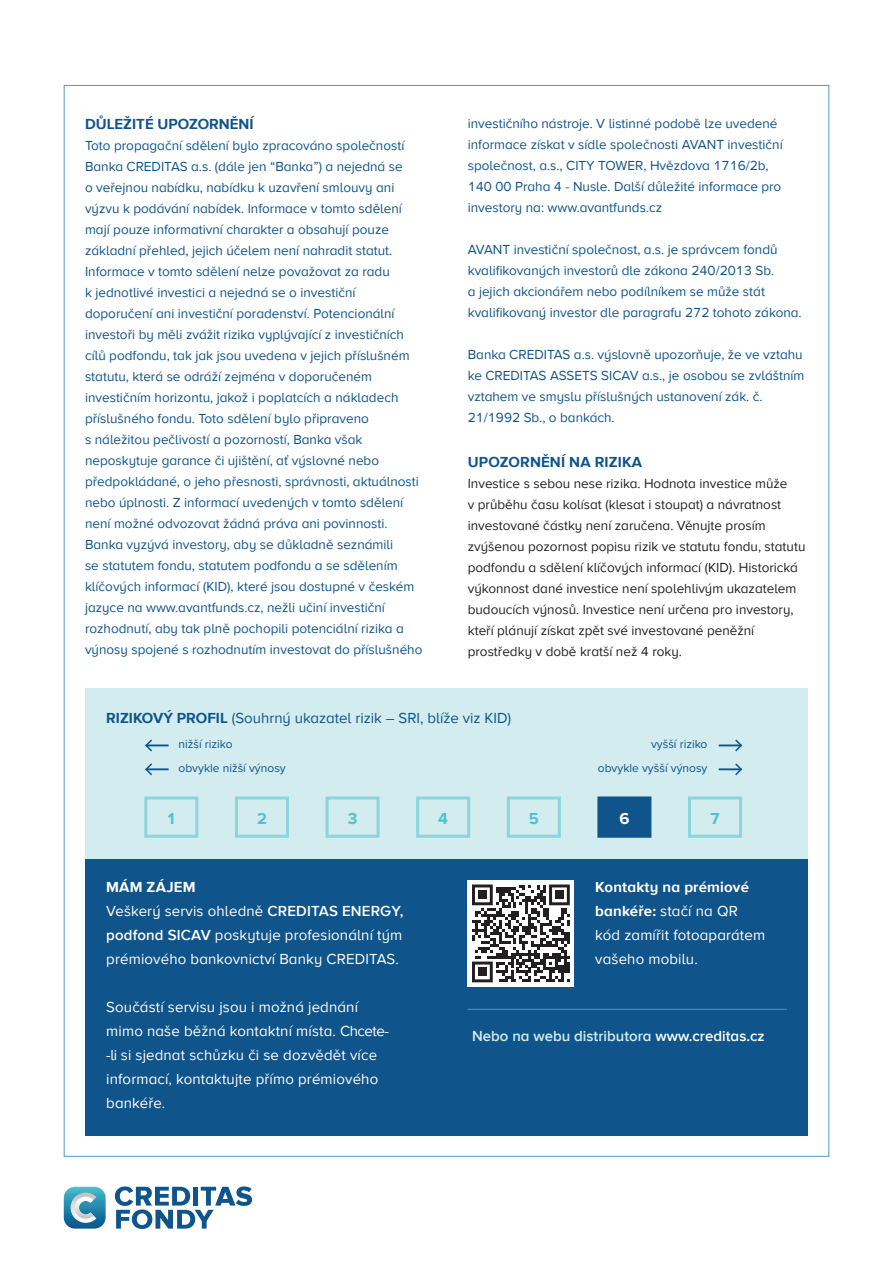
<style>
.page{position:relative;width:893px;height:1263px;background:#fff}
.page>*{position:absolute;margin:0;border:0;box-sizing:border-box;transform-origin:0 0}
.t1{font:700 16.5px "Proxima Nova";color:#4ec3cf}
.t2{font:700 16.5px "Proxima Nova";color:#fff}
.zakladni_text_9b_TAB{font:15px/24px "Proxima Nova A";letter-spacing:.01em;color:#fff}
.zakladni_text_9b{font:15px "Proxima Nova A";color:#0f548a}
.Zápatí{font:600 15px "Proxima Nova A";color:#d2ecef}
.zakladni_text_9b-2{font:700 15px "Proxima Nova A";color:#0f548a}
.zakladni_text_9b_TAB-2{font:700 15px "Proxima Nova A";letter-spacing:.01em;color:#0f548a}
.zakladni_text_9b_TAB-3{font:700 15px "Proxima Nova A";letter-spacing:.01em;color:#fff}
.zakladni_text_9b-3{font:13.5px/21px "Proxima Nova A";color:#0f548a}
.zakladni_text_9b-4{font:13.5px/21px "Proxima Nova A";color:#231f20}
.t3{font:12px "Proxima Nova";color:#0f548a}
.s1{font-weight:700}
.s2{font-weight:600}
.s3{color:#fff}
</style>
<div class="page">
<svg style="left:115px;top:1186px;width:137px;height:43px"></svg>
<svg style="left:64px;top:1187px;width:42px;height:41px;background:#61a6be"></svg>
<div style="left:85px;top:859px;width:723px;height:276px;background:#0f548a"></div>
<hr style="left:468px;top:1009px;width:319px;height:1px;background:#5994c5">
<div style="left:468px;top:880px;width:106px;height:106px;background:#fff"></div>
<svg style="left:472px;top:884px;width:98px;height:98px"></svg>
<div style="left:478px;top:967px;width:9px;height:9px;background:#231f20"></div>
<div style="left:85px;top:689px;width:723px;height:170px;background:#d2ecef"></div>
<div style="left:144px;top:796px;width:54px;height:42px;border:3px solid #8dd4db"></div>
<hr style="left:147px;top:768px;width:22px;height:2px;background:#0f548a">
<svg style="left:145px;top:763px;width:9px;height:13px"></svg>
<hr style="left:147px;top:744px;width:22px;height:2px;background:#0f548a">
<svg style="left:145px;top:739px;width:9px;height:13px"></svg>
<hr style="left:719px;top:768px;width:22px;height:2px;background:#0f548a">
<svg style="left:733px;top:763px;width:10px;height:13px"></svg>
<hr style="left:719px;top:744px;width:22px;height:2px;background:#0f548a">
<svg style="left:733px;top:739px;width:10px;height:13px"></svg>
<div style="left:688px;top:796px;width:54px;height:42px;border:3px solid #8dd4db"></div>
<div style="left:235px;top:796px;width:54px;height:42px;border:3px solid #8dd4db"></div>
<div style="left:326px;top:796px;width:54px;height:42px;border:3px solid #8dd4db"></div>
<div style="left:416px;top:796px;width:54px;height:42px;border:3px solid #8dd4db"></div>
<div style="left:507px;top:796px;width:54px;height:42px;border:3px solid #8dd4db"></div>
<div style="left:599px;top:798px;width:51px;height:38px;background:#0f548a"></div>
<div style="left:597px;top:796px;width:54px;height:42px;border:3px solid #0f548a"></div>
<p class="zakladni_text_9b-2" style="left:85px;top:115px;width:170px">DŮLEŽITÉ UPOZORNĚNÍ</p>
<p class="zakladni_text_9b-3" style="left:85px;top:135px;width:339px">Toto propagační sdělení bylo zpracováno společností Banka CREDITAS a.s. (dále jen “Banka”) a nejedná se<br>o veřejnou nabídku, nabídku k uzavření smlouvy ani výzvu k podávání nabídek. Informace v tomto sdělení mají pouze informativní charakter a obsahují pouze základní přehled, jejich účelem není nahradit statut.<br>Informace v tomto sdělení nelze považovat za radu<br>k jednotlivé investici a nejedná se o investiční doporučení ani investiční poradenství. Potencionální investoři by měli zvážit rizika vyplývající z investičních cílů podfondu, tak jak jsou uvedena v jejich příslušném statutu, která se odráží zejména v doporučeném investičním horizontu, jakož i poplatcích a nákladech příslušného fondu. Toto sdělení bylo připraveno<br>s náležitou pečlivostí a pozorností, Banka však neposkytuje garance či ujištění, ať výslovné nebo předpokládané, o jeho přesnosti, správnosti, aktuálnosti nebo úplnosti. Z informací uvedených v tomto sdělení není možné odvozovat žádná práva ani povinnosti.<br>Banka vyzývá investory, aby se důkladně seznámili<br>se statutem fondu, statutem podfondu a se sdělením klíčových informací (KID), které jsou dostupné v českém jazyce na www.avantfunds.cz, nežli učiní investiční rozhodnutí, aby tak plně pochopili potenciální rizika a výnosy spojené s rozhodnutím investovat do příslušného</p>
<p class="zakladni_text_9b-3" style="left:468px;top:113px;width:316px">investičního nástroje. V listinné podobě lze uvedené informace získat v sídle společnosti AVANT investiční společnost, a.s., CITY TOWER, Hvězdova 1716/2b, 140 00 Praha 4 - Nusle. Další důležité informace pro investory na: www.avantfunds.cz</p>
<p class="zakladni_text_9b-3" style="left:468px;top:239px;width:335px">AVANT investiční společnost, a.s. je správcem fondů kvalifikovaných investorů dle zákona 240/2013 Sb.<br>a jejich akcionářem nebo podílníkem se může stát kvalifikovaný investor dle paragrafu 272 tohoto zákona.</p>
<p class="zakladni_text_9b-3" style="left:468px;top:344px;width:338px">Banka CREDITAS a.s. výslovně upozorňuje, že ve vztahu ke CREDITAS ASSETS SICAV a.s., je osobou se zvláštním vztahem ve smyslu příslušných ustanovení zák. č.<br>21/1992 Sb., o bankách.</p>
<p class="zakladni_text_9b_TAB-2" style="left:468px;top:453px;width:176px">UPOZORNĚNÍ NA RIZIKA</p>
<p class="zakladni_text_9b-4" style="left:468px;top:473px;width:339px">Investice s sebou nese rizika. Hodnota investice může<br>v průběhu času kolísat (klesat i stoupat) a návratnost investované částky není zaručena. Věnujte prosím zvýšenou pozornost popisu rizik ve statutu fondu, statutu podfondu a sdělení klíčových informací (KID). Historická výkonnost dané investice není spolehlivým ukazatelem budoucích výnosů. Investice není určena pro investory, kteří plánují získat zpět své investované peněžní prostředky v době kratší než 4 roky.</p>
<p class="zakladni_text_9b" style="left:106px;top:709px;width:407px"><span class="s1">RIZIKOVÝ PROFIL</span> (Souhrný ukazatel rizik – SRI, blíže viz KID)</p>
<p class="t3" style="left:178px;top:735px;width:56px">nižší riziko</p>
<p class="t3" style="left:178px;top:759px;width:109px">obvykle nižší výnosy</p>
<p class="t3" style="left:651px;top:735px;width:58px">vyšší riziko</p>
<p class="t3" style="left:598px;top:759px;width:111px">obvykle vyšší výnosy</p>
<p class="t1" style="left:168px;top:806px;width:8px">1</p>
<p class="t1" style="left:257px;top:806px;width:11px">2</p>
<p class="t1" style="left:348px;top:806px;width:11px">3</p>
<p class="t1" style="left:438px;top:806px;width:11px">4</p>
<p class="t1" style="left:529px;top:806px;width:12px">5</p>
<p class="t2" style="left:619px;top:806px;width:12px">6</p>
<p class="t1" style="left:711px;top:806px;width:10px">7</p>
<p class="zakladni_text_9b_TAB-3" style="left:106px;top:878px;width:91px">MÁM ZÁJEM</p>
<p class="zakladni_text_9b_TAB" style="left:106px;top:899px;width:299px;text-align:justify">Veškerý servis ohledně <span class="s2">CREDITAS ENERGY, podfond SICAV</span> poskytuje profesionální tým prémiového bankovnictví Banky CREDITAS.</p>
<p class="zakladni_text_9b_TAB" style="left:106px;top:995px;width:284px">Součástí servisu jsou i možná jednání mimo naše běžná kontaktní místa. Chcete--li si sjednat schůzku či se dozvědět více informací, kontaktujte přímo prémiového bankéře.</p>
<p class="zakladni_text_9b_TAB" style="left:595px;top:875px;width:171px"><span class="s1">Kontakty na prémiové bankéře:</span> stačí na QR kód zamířit fotoaparátem vašeho mobilu.</p>
<p class="Zápatí" style="left:472px;top:1027px;width:294px">Nebo na webu distributora <span class="s3">www.creditas.cz</span></p>
</div>
